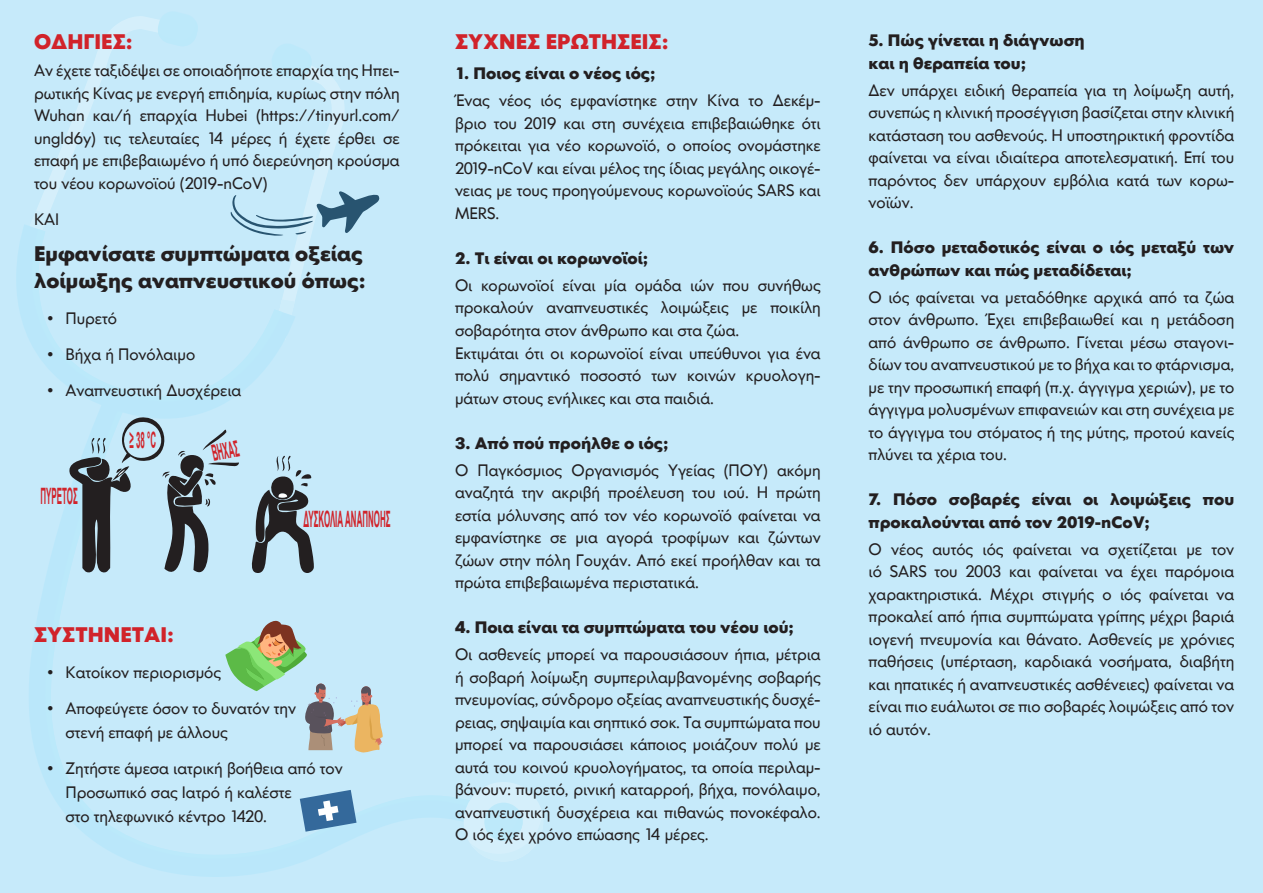
<style>
.page{position:relative;width:1263px;height:893px;background:#c6eafa}
.page>*{position:absolute;margin:0;border:0;box-sizing:border-box;transform-origin:0 0}
.t1{font:700 22.5px "Arial";color:#d1232a;scale:.35 1}
.t2{font:700 21px/27px "IKEA Sans";color:#231f20}
.t3{font:700 21px "IKEA Sans";color:#d1232a}
.t4{font:16.5px/22.5px "IKEA Sans";color:#231f20;text-align:justify}
.t5{font:700 16.5px/22.5px "IKEA Sans";color:#231f20}
</style>
<div class="page">
<svg style="left:29px;top:648px;width:271px;height:229px"></svg>
<svg style="left:33px;top:455px;width:436px;height:407px"></svg>
<svg style="left:17px;top:232px;width:210px;height:182px;fill:#bae8fa"></svg>
<div style="left:464px;top:782px;width:79px;height:80px;background:#d5effb;border-radius:50%"></div>
<div style="left:484px;top:803px;width:39px;height:38px;background:#bde9fa;border-radius:50%"></div>
<svg style="left:480px;top:812px;width:47px;height:50px"></svg>
<svg style="left:246px;top:456px;width:69px;height:117px"></svg>
<svg style="left:69px;top:414px;width:170px;height:170px"></svg>
<svg style="left:23px;top:16px;width:356px;height:385px"></svg>
<svg style="left:300px;top:790px;width:56px;height:42px"></svg>
<svg style="left:225px;top:617px;width:159px;height:136px"></svg>
<p class="t3" style="left:34px;top:25px;width:100px">ΟΔΗΓΙΕΣ:</p>
<p class="t4" style="left:34px;top:59px;width:367px">Αν έχετε ταξιδέψει σε οποιαδήποτε επαρχία της Ηπει&shy;ρωτικής Κίνας με ενεργή επιδημία, κυρίως στην πόλη Wuhan και/ή επαρχία Hubei (https://tinyurl.com/ ungld6y) τις τελευταίες 14 μέρες ή έχετε έρθει σε επαφή με επιβεβαιωμένο ή υπό διερεύνηση κρούσμα του νέου κορωνοϊού (2019-nCoV)</p>
<p class="t4" style="left:34px;top:207px;width:27px">ΚΑΙ</p>
<p class="t2" style="left:34px;top:239px;width:333px">Εμφανίσατε συμπτώματα οξείας λοίμωξης αναπνευστικού όπως:</p>
<p class="t4" style="left:48px;top:306px;width:71px">• Πυρετό</p>
<p class="t4" style="left:48px;top:342px;width:149px">• Βήχα ή Πονόλαιμο</p>
<p class="t4" style="left:48px;top:378px;width:195px">• Αναπνευστική Δυσχέρεια</p>
<p class="t1" style="left:41px;top:481px;width:108px">ΠΥΡΕΤΟΣ</p>
<p class="t1" style="left:130px;top:425px;width:77px">≥ 38 °C</p>
<p class="t1" style="left:209px;top:439px;width:80px;rotate:-12deg">ΒΗΧΑΣ</p>
<p class="t1" style="left:304px;top:504px;width:250px">ΔΥΣΚΟΛΙΑ ΑΝΑΠΝΟΗΣ</p>
<p class="t3" style="left:34px;top:618px;width:142px">ΣΥΣΤΗΝΕΤΑΙ:</p>
<p class="t4" style="left:48px;top:660px;width:175px">• Κατοίκον περιορισμός</p>
<p class="t4" style="left:48px;top:696px;width:250px">• Αποφεύγετε όσον το δυνατόν την</p>
<p class="t4" style="left:66px;top:720px;width:164px">στενή επαφή με άλλους</p>
<p class="t4" style="left:48px;top:756px;width:297px">• Ζητήστε άμεσα ιατρική βοήθεια από τον</p>
<p class="t4" style="left:66px;top:780px;width:228px">Προσωπικό σας Ιατρό ή καλέστε</p>
<p class="t4" style="left:66px;top:804px;width:203px">στο τηλεφωνικό κέντρο 1420.</p>
<p class="t3" style="left:455px;top:25px;width:215px">ΣΥΧΝΕΣ ΕΡΩΤΗΣΕΙΣ:</p>
<p class="t5" style="left:455px;top:61px;width:202px">1. Ποιος είναι ο νέος ιός;</p>
<p class="t4" style="left:455px;top:89px;width:367px">Ένας νέος ιός εμφανίστηκε στην Κίνα το Δεκέμ&shy;βριο του 2019 και στη συνέχεια επιβεβαιώθηκε ότι πρόκειται για νέο κορωνοϊό, ο οποίος ονομάστηκε 2019-nCoV και είναι μέλος της ίδιας μεγάλης οικογέ&shy;νειας με τους προηγούμενους κορωνοϊούς SARS και MERS.</p>
<p class="t5" style="left:455px;top:246px;width:195px">2. Τι είναι οι κορωνοϊοί;</p>
<p class="t4" style="left:455px;top:273px;width:367px">Οι κορωνοϊοί είναι μία ομάδα ιών που συνήθως προκαλούν αναπνευστικές λοιμώξεις με ποικίλη σοβαρότητα στον άνθρωπο και στα ζώα.</p>
<p class="t4" style="left:455px;top:341px;width:367px">Εκτιμάται ότι οι κορωνοϊοί είναι υπεύθυνοι για ένα πολύ σημαντικό ποσοστό των κοινών κρυολογη&shy;μάτων στους ενήλικες και στα παιδιά.</p>
<p class="t5" style="left:455px;top:430px;width:215px">3. Από πού προήλθε ο ιός;</p>
<p class="t4" style="left:455px;top:458px;width:367px">Ο Παγκόσμιος Οργανισμός Υγείας (ΠΟΥ) ακόμη αναζητά την ακριβή προέλευση του ιού. Η πρώτη εστία μόλυνσης από τον νέο κορωνοϊό φαίνεται να εμφανίστηκε σε μια αγορά τροφίμων και ζώντων ζώων στην πόλη Γουχάν. Από εκεί προήλθαν και τα πρώτα επιβεβαιωμένα περιστατικά.</p>
<p class="t5" style="left:455px;top:615px;width:340px">4. Ποια είναι τα συμπτώματα του νέου ιού;</p>
<p class="t4" style="left:455px;top:642px;width:367px">Οι ασθενείς μπορεί να παρουσιάσουν ήπια, μέτρια ή σοβαρή λοίμωξη συμπεριλαμβανομένης σοβαρής πνευμονίας, σύνδρομο οξείας αναπνευστικής δυσχέ&shy;ρειας, σηψαιμία και σηπτικό σοκ. Τα συμπτώματα που μπορεί να παρουσιάσει κάποιος μοιάζουν πολύ με αυτά του κοινού κρυολογήματος, τα οποία περιλαμ&shy;βάνουν: πυρετό, ρινική καταρροή, βήχα, πονόλαιμο, αναπνευστική δυσχέρεια και πιθανώς πονοκέφαλο.<br>Ο ιός έχει χρόνο επώασης 14 μέρες.</p>
<p class="t5" style="left:868px;top:28px;width:218px">5. Πώς γίνεται η διάγνωση</p>
<p class="t5" style="left:868px;top:51px;width:159px">και η θεραπεία του;</p>
<p class="t4" style="left:868px;top:78px;width:367px">Δεν υπάρχει ειδική θεραπεία για τη λοίμωξη αυτή, συνεπώς η κλινική προσέγγιση βασίζεται στην κλινική κατάσταση του ασθενούς. Η υποστηρικτική φροντίδα φαίνεται να είναι ιδιαίτερα αποτελεσματική. Επί του παρόντος δεν υπάρχουν εμβόλια κατά των κορω&shy;νοϊών.</p>
<p class="t5" style="left:868px;top:235px;width:367px">6. Πόσο μεταδοτικός είναι ο ιός μεταξύ των ανθρώπων και πώς μεταδίδεται;</p>
<p class="t4" style="left:868px;top:285px;width:367px">Ο ιός φαίνεται να μεταδόθηκε αρχικά από τα ζώα στον άνθρωπο. Έχει επιβεβαιωθεί και η μετάδοση από άνθρωπο σε άνθρωπο. Γίνεται μέσω σταγονι&shy;δίων του αναπνευστικού με το βήχα και το φτάρνισμα, με την προσωπική επαφή (π.χ. άγγιγμα χεριών), με το άγγιγμα μολυσμένων επιφανειών και στη συνέχεια με το άγγιγμα του στόματος ή της μύτης, προτού κανείς πλύνει τα χέρια του.</p>
<p class="t5" style="left:868px;top:487px;width:367px">7. Πόσο σοβαρές είναι οι λοιμώξεις που προκαλούνται από τον 2019-nCoV;</p>
<p class="t4" style="left:868px;top:537px;width:367px">Ο νέος αυτός ιός φαίνεται να σχετίζεται με τον ιό SARS του 2003 και φαίνεται να έχει παρόμοια χαρακτηριστικά. Μέχρι στιγμής ο ιός φαίνεται να προκαλεί από ήπια συμπτώματα γρίπης μέχρι βαριά ιογενή πνευμονία και θάνατο. Ασθενείς με χρόνιες παθήσεις (υπέρταση, καρδιακά νοσήματα, διαβήτη και ηπατικές ή αναπνευστικές ασθένειες) φαίνεται να είναι πιο ευάλωτοι σε πιο σοβαρές λοιμώξεις από τον ιό αυτόν.</p>
</div>
